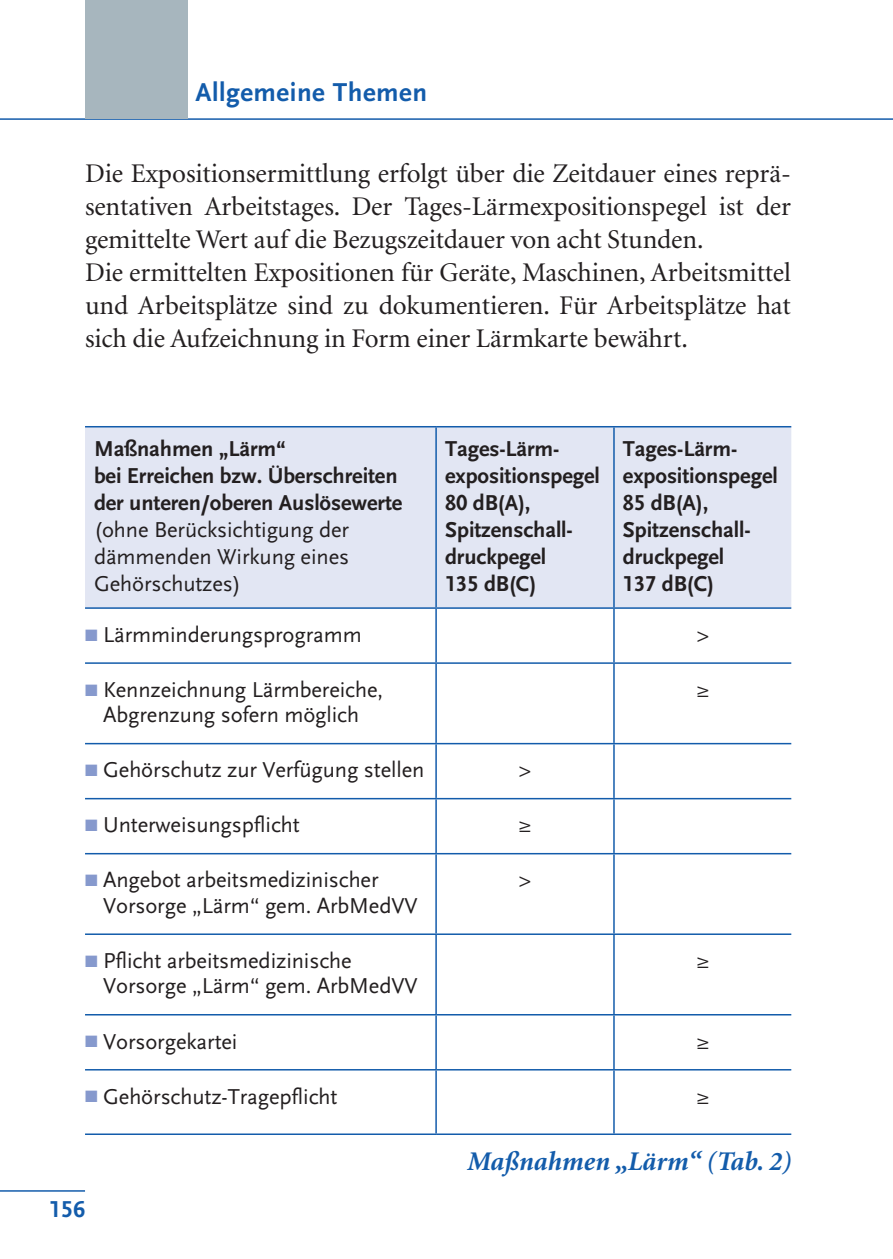
<style>
.page{position:relative;width:893px;height:1259px;background:#fff}
.page>*{position:absolute;margin:0;border:0;box-sizing:border-box;transform-origin:0 0}
.t1{font:27px/33px "Minion";letter-spacing:-.005em;color:#231f20}
.t2{font:italic 700 27px "Minion";color:#135cab}
.t3{font:700 27px "Scala Sans";letter-spacing:.02em;color:#135cab}
.t4{font:700 24px "Scala Sans Caps";color:#135cab}
.t5{font:22.5px/25.5px "Scala Sans";letter-spacing:-.005em;color:#231f20}
.t6{font:700 22.5px/27px "Scala Sans";letter-spacing:-.005em;color:#231f20}
.s1{font-family:"Scala Sans Caps"}
.s2{color:#8699cd}
</style>
<div class="page">
<hr style="left:0;top:118px;width:893px;height:2px;background:#135cab">
<hr style="left:0;top:1190px;width:85px;height:1px;background:#135cab">
<div style="left:85px;top:0;width:102px;height:119px;background:#a7b6be"></div>
<div style="left:85px;top:427px;width:706px;height:180px;background:#e2e6f3"></div>
<svg style="left:85px;top:742px;width:706px;height:329px"></svg>
<hr style="left:435px;top:609px;width:2px;height:53px;background:#135cab">
<hr style="left:613px;top:609px;width:2px;height:53px;background:#135cab">
<hr style="left:85px;top:662px;width:351px;height:2px;background:#135cab">
<hr style="left:436px;top:662px;width:178px;height:2px;background:#135cab">
<hr style="left:435px;top:664px;width:2px;height:79px;background:#135cab">
<hr style="left:614px;top:662px;width:177px;height:2px;background:#135cab">
<hr style="left:613px;top:664px;width:2px;height:79px;background:#135cab">
<hr style="left:85px;top:743px;width:351px;height:1px;background:#135cab">
<hr style="left:436px;top:743px;width:178px;height:1px;background:#135cab">
<hr style="left:435px;top:744px;width:2px;height:54px;background:#135cab">
<hr style="left:614px;top:743px;width:177px;height:1px;background:#135cab">
<hr style="left:613px;top:744px;width:2px;height:54px;background:#135cab">
<hr style="left:85px;top:798px;width:351px;height:1px;background:#135cab">
<hr style="left:436px;top:798px;width:178px;height:1px;background:#135cab">
<hr style="left:435px;top:799px;width:2px;height:54px;background:#135cab">
<hr style="left:614px;top:798px;width:177px;height:1px;background:#135cab">
<hr style="left:613px;top:799px;width:2px;height:54px;background:#135cab">
<hr style="left:85px;top:853px;width:351px;height:1px;background:#135cab">
<hr style="left:436px;top:853px;width:178px;height:1px;background:#135cab">
<hr style="left:435px;top:854px;width:2px;height:79px;background:#135cab">
<hr style="left:614px;top:853px;width:177px;height:1px;background:#135cab">
<hr style="left:613px;top:854px;width:2px;height:79px;background:#135cab">
<hr style="left:85px;top:933px;width:351px;height:2px;background:#135cab">
<hr style="left:436px;top:933px;width:178px;height:2px;background:#135cab">
<hr style="left:435px;top:935px;width:2px;height:79px;background:#135cab">
<hr style="left:614px;top:933px;width:177px;height:2px;background:#135cab">
<hr style="left:613px;top:935px;width:2px;height:79px;background:#135cab">
<hr style="left:85px;top:1014px;width:351px;height:1px;background:#135cab">
<hr style="left:436px;top:1014px;width:178px;height:1px;background:#135cab">
<hr style="left:435px;top:1015px;width:2px;height:54px;background:#135cab">
<hr style="left:614px;top:1014px;width:177px;height:1px;background:#135cab">
<hr style="left:613px;top:1015px;width:2px;height:54px;background:#135cab">
<hr style="left:85px;top:1069px;width:351px;height:1px;background:#135cab">
<hr style="left:436px;top:1069px;width:178px;height:1px;background:#135cab">
<hr style="left:435px;top:1070px;width:2px;height:63px;background:#135cab">
<hr style="left:614px;top:1069px;width:177px;height:1px;background:#135cab">
<hr style="left:613px;top:1070px;width:2px;height:63px;background:#135cab">
<hr style="left:85px;top:1133px;width:351px;height:2px;background:#135cab">
<hr style="left:436px;top:1133px;width:178px;height:2px;background:#135cab">
<hr style="left:614px;top:1133px;width:177px;height:2px;background:#135cab">
<hr style="left:85px;top:426px;width:351px;height:1px;background:#135cab">
<hr style="left:436px;top:426px;width:178px;height:1px;background:#135cab">
<hr style="left:435px;top:427px;width:2px;height:180px;background:#135cab">
<hr style="left:614px;top:426px;width:177px;height:1px;background:#135cab">
<hr style="left:613px;top:427px;width:2px;height:180px;background:#135cab">
<hr style="left:85px;top:607px;width:351px;height:2px;background:#135cab">
<hr style="left:436px;top:607px;width:178px;height:2px;background:#135cab">
<hr style="left:614px;top:607px;width:177px;height:2px;background:#135cab">
<p class="t3" style="left:196px;top:77px;width:233px">Allgemeine Themen</p>
<p class="t1" style="left:85px;top:158px;width:707px">Die Expositionsermittlung erfolgt über die Zeitdauer eines reprä&shy;sentativen Arbeitstages. Der Tages-Lärmexpositionspegel ist der gemittelte Wert auf die Bezugszeitdauer von acht Stunden.<br>Die ermittelten Expositionen für Geräte, Maschinen, Arbeitsmittel und Arbeitsplätze sind zu dokumentieren. Für Arbeitsplätze hat sich die Aufzeichnung in Form einer Lärmkarte bewährt.</p>
<p class="t6" style="left:94px;top:436px;width:310px">Maßnahmen „Lärm“<br>bei Erreichen bzw. Überschreiten der unteren/oberen Auslösewerte</p>
<p class="t5" style="left:94px;top:516px;width:257px;line-height:27px;text-align:justify">(ohne Berücksichtigung der dämmenden Wirkung eines Gehörschutzes)</p>
<p class="t6" style="left:445px;top:436px;width:156px">Tages-Lärm&shy;expositionspegel<br><span class="s1">80</span> dB(A),<br>Spitzenschall&shy;druckpegel<br><span class="s1">135</span> dB(C)</p>
<p class="t6" style="left:623px;top:436px;width:156px">Tages-Lärm&shy;expositionspegel<br><span class="s1">85</span> dB(A),<br>Spitzenschall&shy;druckpegel<br><span class="s1">137</span> dB(C)</p>
<p class="t5" style="left:85px;top:622px;width:278px"><span class="s2">■</span> Lärmminderungsprogramm</p>
<p class="t5" style="left:697px;top:622px;width:14px">&gt;</p>
<p class="t5" style="left:85px;top:677px;width:300px;text-align:center"><span class="s2">■</span> Kennzeichnung Lärmbereiche,<br>Abgrenzung sofern möglich</p>
<p class="t5" style="left:697px;top:677px;width:14px">≥</p>
<p class="t5" style="left:85px;top:758px;width:341px"><span class="s2">■</span> Gehörschutz zur Verfügung stellen</p>
<p class="t5" style="left:519px;top:758px;width:14px">&gt;</p>
<p class="t5" style="left:85px;top:813px;width:216px"><span class="s2">■</span> Unterweisungspflicht</p>
<p class="t5" style="left:519px;top:813px;width:14px">≥</p>
<p class="t5" style="left:103px;top:868px;width:316px;text-indent:-18px"><span class="s2">■</span> Angebot arbeitsmedizinischer<br>Vorsorge „Lärm“ gem. ArbMedVV</p>
<p class="t5" style="left:519px;top:868px;width:14px">&gt;</p>
<p class="t5" style="left:103px;top:948px;width:316px;text-indent:-18px"><span class="s2">■</span> Pflicht arbeitsmedizinische<br>Vorsorge „Lärm“ gem. ArbMedVV</p>
<p class="t5" style="left:697px;top:948px;width:14px">≥</p>
<p class="t5" style="left:85px;top:1029px;width:154px"><span class="s2">■</span> Vorsorgekartei</p>
<p class="t5" style="left:697px;top:1029px;width:14px">≥</p>
<p class="t5" style="left:85px;top:1084px;width:254px"><span class="s2">■</span> Gehörschutz-Tragepflicht</p>
<p class="t5" style="left:697px;top:1084px;width:14px">≥</p>
<p class="t4" style="left:49px;top:1195px;width:37px">156</p>
<p class="t2" style="left:466px;top:1148px;width:326px">Maßnahmen „Lärm“ (Tab. 2)</p>
</div>
